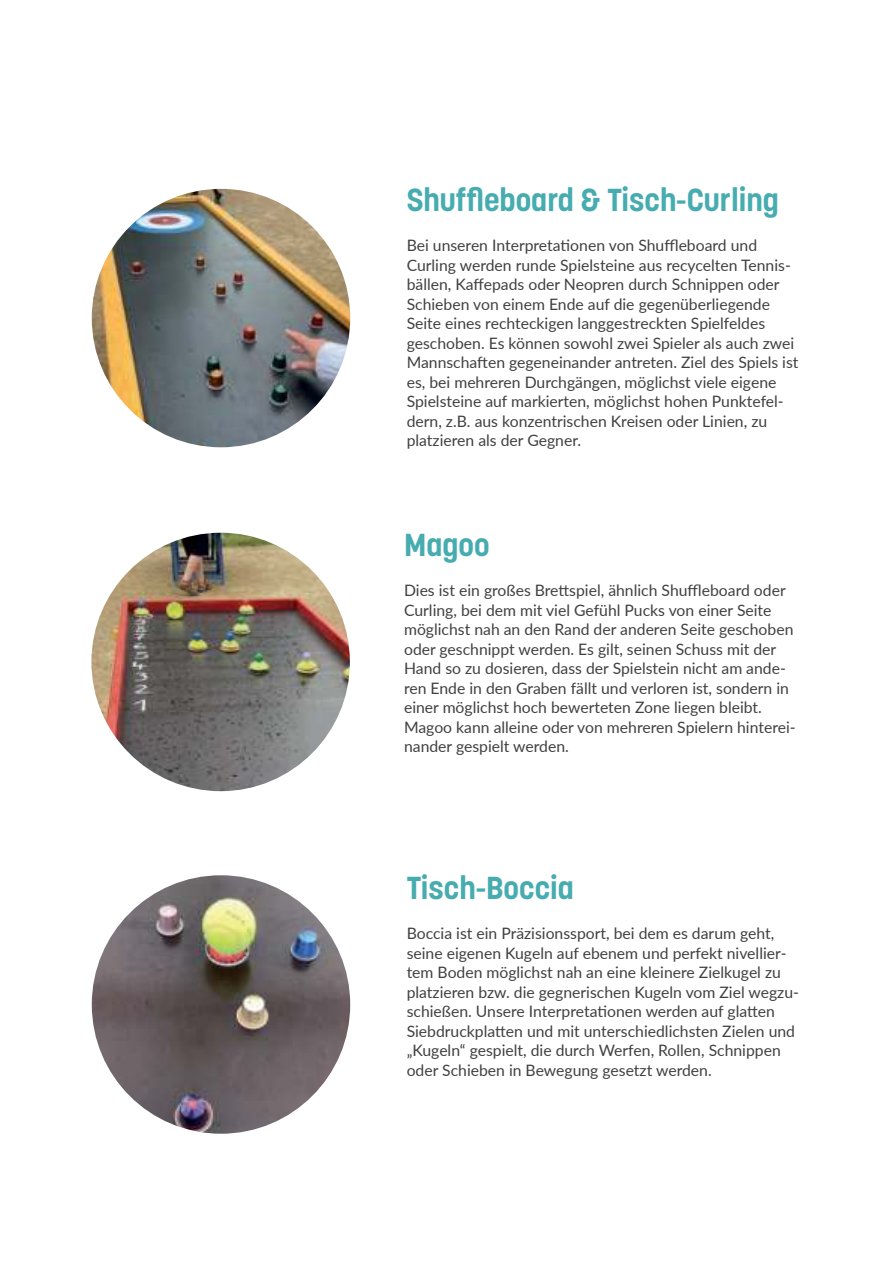
<style>
.page{position:relative;width:893px;height:1263px;background:#fff}
.page>*{position:absolute;margin:0;border:0;box-sizing:border-box;transform-origin:0 0}
.t1{font:700 31.5px "Korolev";color:#46acb0}
.t2{font:15.75px/19.5px "Lato";color:#404041}
.t3{font:15.75px/19.5px "font 000000002 bb 702 ca";color:#404041}
.s1{font-family:"Lato"}
</style>
<div class="page">
<img style="left:92px;top:189px;width:258px;height:258px;border-radius:129px">
<img style="left:91px;top:533px;width:259px;height:258px;border-radius:129px">
<img style="left:92px;top:875px;width:258px;height:259px;border-radius:129px">
<h1 class="t1" style="left:407px;top:186px;width:374px">Shuffleboard &amp; Tisch-Curling</h1>
<p class="t3" style="left:407px;top:236px;width:386px">Bei unseren Interpretationen von Shuffleboard und<br>Curling werden runde Spielsteine aus recycelten Tennis&shy;bällen, Kaffepads oder Neopren durch Schnippen oder</p>
<p class="t2" style="left:407px;top:294px;width:389px">Schieben von einem Ende auf die gegenüberliegende<br>Seite eines rechteckigen langgestreckten Spielfeldes geschoben. Es können sowohl zwei Spieler als auch zwei</p>
<p class="t3" style="left:407px;top:353px;width:393px">Mannschaften gegeneinander antreten. Ziel des Spiels ist</p>
<p class="t2" style="left:407px;top:372px;width:379px">es, bei mehreren Durchgängen, möglichst viele eigene Spielsteine auf markierten, möglichst hohen Punktefel&shy;dern, z.B. aus konzentrischen Kreisen oder Linien, zu platzieren als der Gegner.</p>
<h1 class="t1" style="left:404px;top:531px;width:87px">Magoo</h1>
<p class="t3" style="left:404px;top:580px;width:383px">Dies ist ein großes Brettspiel, ähnlich Shuffleboard oder<br>Curling, bei dem mit viel Gefühl Pucks von einer Seite</p>
<p class="t2" style="left:404px;top:619px;width:391px">möglichst nah an den Rand der anderen Seite geschoben oder geschnippt werden. Es gilt, seinen Schuss mit der</p>
<p class="t3" style="left:404px;top:658px;width:383px">Hand so zu dosieren, dass der Spielstein nicht am ande<span class="s1">-</span></p>
<p class="t2" style="left:404px;top:678px;width:393px">ren Ende in den Graben fällt und verloren ist, sondern in einer möglichst hoch bewerteten Zone liegen bleibt.<br>Magoo kann alleine oder von mehreren Spielern hinterei&shy;nander gespielt werden.</p>
<h1 class="t1" style="left:407px;top:874px;width:169px">Tisch-Boccia</h1>
<p class="t2" style="left:407px;top:923px;width:394px">Boccia ist ein Präzisionssport, bei dem es darum geht, seine eigenen Kugeln auf ebenem und perfekt nivellier&shy;tem Boden möglichst nah an eine kleinere Zielkugel zu platzieren bzw. die gegnerischen Kugeln vom Ziel wegzu-</p>
<p class="t3" style="left:407px;top:1001px;width:390px">schießen. Unsere Interpretationen werden auf glatten<br>Siebdruckplatten und mit unterschiedlichsten Zielen und „Kugeln“ gespielt, die durch Werfen, Rollen, Schnippen</p>
<p class="t2" style="left:407px;top:1060px;width:307px">oder Schieben in Bewegung gesetzt werden.</p>
</div>
